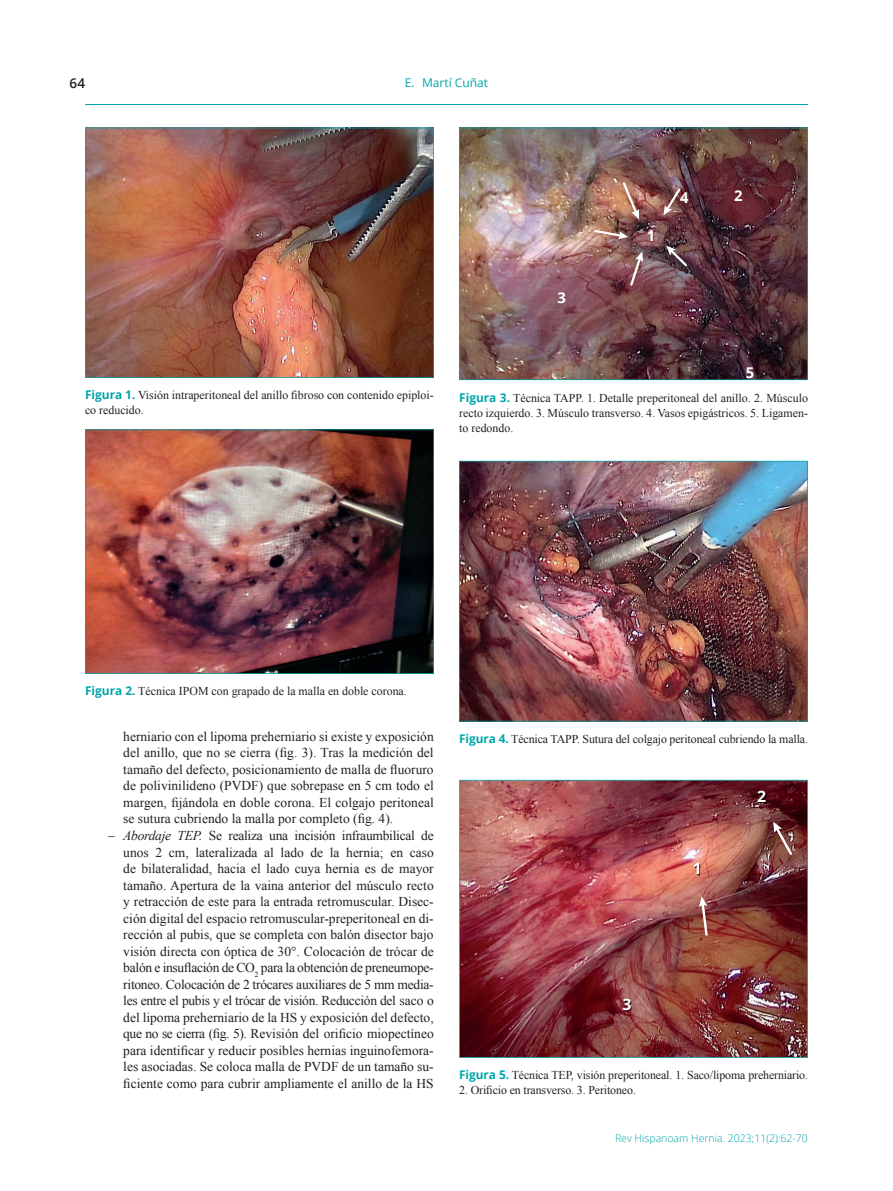
<style>
.page{position:relative;width:893px;height:1191px;background:#fff}
.page>*{position:absolute;margin:0;border:0;box-sizing:border-box;transform-origin:0 0}
.t1{font:700 15.75px "Open Sans";color:#fff}
.t2{font:700 14.85px "Open Sans";color:#fff}
.t3{font:13.5px/16.5px "Times New Roman";color:#231f20;text-align:justify}
.t4{font:600 13.5px "Open Sans";color:#231f20}
.t5{font:12px/15px "Times New Roman";color:#231f20}
.t6{font:12px "Open Sans";color:#00a5aa}
.t7{font:300 10.5px "Open Sans";color:#00a5aa}
.s1{font-family:"Open Sans";font-weight:700;color:#00a5aa}
.s2{font-style:italic}
</style>
<div class="page">
<hr style="left:85px;top:104px;width:723px;height:1px;background:#00a5aa">
<img style="left:85px;top:128px;width:349px;height:250px">
<img style="left:85px;top:429px;width:349px;height:245px">
<img style="left:459px;top:128px;width:349px;height:252px">
<img style="left:459px;top:461px;width:349px;height:260px">
<img style="left:459px;top:780px;width:349px;height:277px">
<p class="t4" style="left:70px;top:74px;width:17px">64</p>
<p class="t6" style="left:405px;top:75px;width:85px">E. Martí Cuñat</p>
<p class="t2" style="left:557px;top:287px;width:10px">3</p>
<p class="t2" style="left:647px;top:225px;width:10px">1</p>
<p class="t2" style="left:680px;top:187px;width:10px">4</p>
<p class="t2" style="left:734px;top:185px;width:10px">2</p>
<p class="t5" style="left:85px;top:388px;width:350px"><span class="s1">Figura 1.</span> Visión intraperitoneal del anillo fibroso con contenido epiploi&shy;co reducido.</p>
<p class="t2" style="left:746px;top:362px;width:10px">5</p>
<p class="t5" style="left:459px;top:390px;width:350px;text-align:justify"><span class="s1">Figura 3.</span> Técnica TAPP. 1. Detalle preperitoneal del anillo. 2. Músculo recto izquierdo. 3. Músculo transverso. 4. Vasos epigástricos. 5. Ligamen&shy;to redondo.</p>
<p class="t5" style="left:85px;top:683px;width:323px"><span class="s1">Figura 2.</span> Técnica IPOM con grapado de la malla en doble corona.</p>
<p class="t3" style="left:123px;top:728px;width:312px">herniario con el lipoma preherniario si existe y exposición del anillo, que no se cierra (fig. 3). Tras la medición del tamaño del defecto, posicionamiento de malla de fluoruro de polivinilideno (PVDF) que sobrepase en 5 cm todo el margen, fijándola en doble corona. El colgajo peritoneal se sutura cubriendo la malla por completo (fig. 4).</p>
<p class="t3" style="left:123px;top:827px;width:312px;text-indent:-15px">– <span class="s2">Abordaje TEP.</span> Se realiza una incisión infraumbilical de unos 2 cm, lateralizada al lado de la hernia; en caso de bilateralidad, hacia el lado cuya hernia es de mayor tamaño. Apertura de la vaina anterior del músculo recto y retracción de este para la entrada retromuscular. Disec&shy;ción digital del espacio retromuscular-preperitoneal en di&shy;rección al pubis, que se completa con balón disector bajo visión directa con óptica de 30°. Colocación de trócar de balón e insuflación de CO<sub>2</sub> para la obtención de preneumope&shy;ritoneo. Colocación de 2 trócares auxiliares de 5 mm media&shy;les entre el pubis y el trócar de visión. Reducción del saco o del lipoma preherniario de la HS y exposición del defecto, que no se cierra (fig. 5). Revisión del orificio miopectíneo para identificar y reducir posibles hernias inguinofemora&shy;les asociadas. Se coloca malla de PVDF de un tamaño su&shy;ficiente como para cubrir ampliamente el anillo de la HS</p>
<p class="t5" style="left:459px;top:731px;width:350px"><span class="s1">Figura 4.</span> Técnica TAPP. Sutura del colgajo peritoneal cubriendo la malla.</p>
<p class="t1" style="left:622px;top:993px;width:11px">3</p>
<p class="t1" style="left:693px;top:857px;width:11px">1</p>
<p class="t1" style="left:757px;top:785px;width:11px">2</p>
<p class="t5" style="left:459px;top:1067px;width:350px"><span class="s1">Figura 5.</span> Técnica TEP, visión preperitoneal. 1. Saco/lipoma preherniario.</p>
<p class="t5" style="left:459px;top:1082px;width:178px">2. Orificio en transverso. 3. Peritoneo.</p>
<p class="t7" style="left:615px;top:1130px;width:194px">Rev Hispanoam Hernia. 2023;11(2):62 -70</p>
</div>
